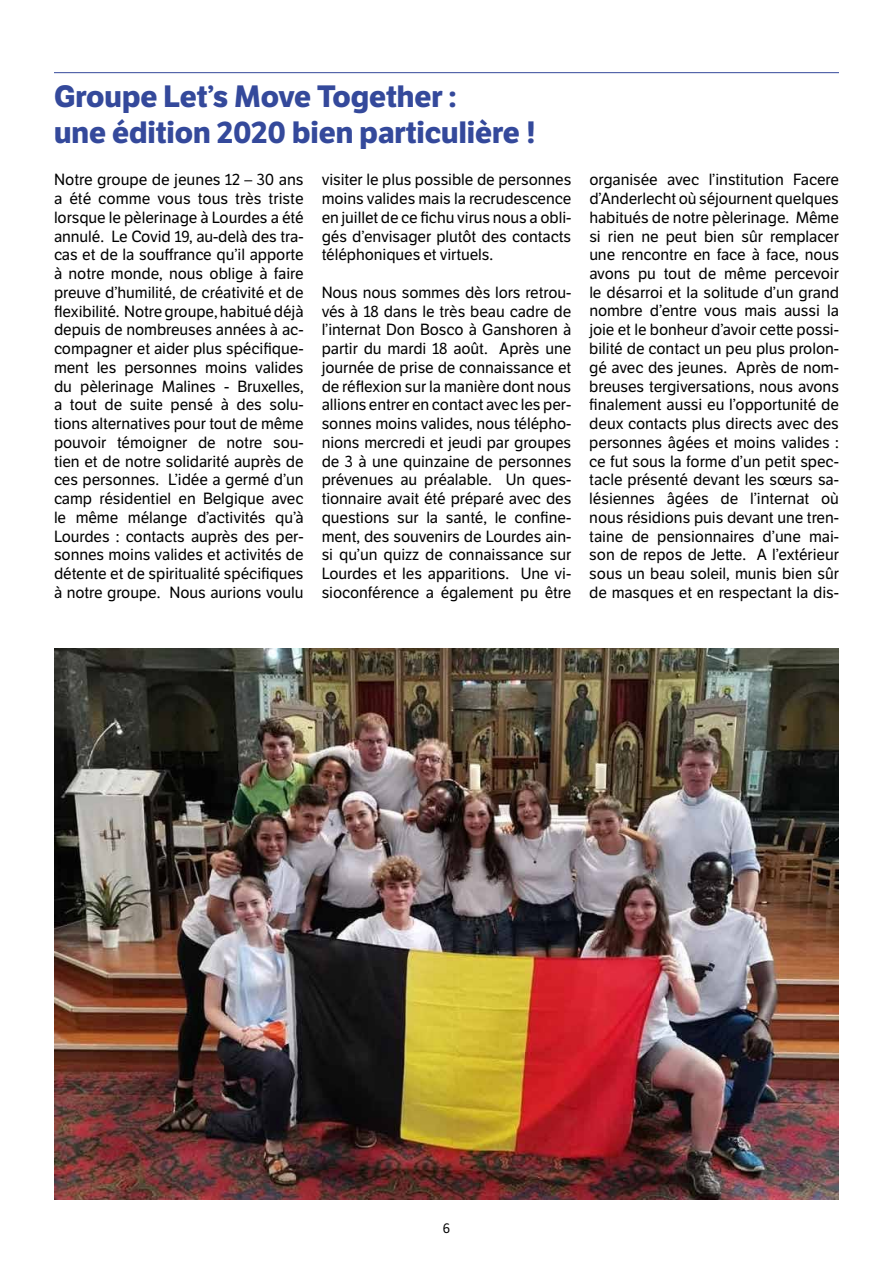
<style>
.page{position:relative;width:893px;height:1263px;background:#fff}
.page>*{position:absolute;margin:0;border:0;box-sizing:border-box;transform-origin:0 0}
.t1{font:700 30px/36px "LFT Etica";color:#34499b}
.t2{font:15.75px/18.8px "LFT Etica";letter-spacing:-.005em;color:#000;text-align:justify}
.t3{font:13.5px "LFT Etica";color:#000}
</style>
<div class="page">
<hr style="left:54px;top:72px;width:785px;height:1px;background:#34499b">
<img style="left:54px;top:648px;width:785px;height:551px">
<h1 class="t1" style="left:54px;top:79px;width:483px">Groupe Let’s Move Together :<br>une édition 2020 bien particulière !</h1>
<p class="t2" style="left:54px;top:171px;width:251px">Notre groupe de jeunes 12 – 30 ans a été comme vous tous très triste lorsque le pèlerinage à Lourdes a été annulé. Le Covid 19, au-delà des tra&shy;cas et de la souffrance qu’il apporte à notre monde, nous oblige à faire preuve d’humilité, de créativité et de flexibilité. Notre groupe, habitué déjà depuis de nombreuses années à ac&shy;compagner et aider plus spécifique&shy;ment les personnes moins valides du pèlerinage Malines - Bruxelles, a tout de suite pensé à des solu&shy;tions alternatives pour tout de même pouvoir témoigner de notre sou&shy;tien et de notre solidarité auprès de ces personnes. L’idée a germé d’un camp résidentiel en Belgique avec le même mélange d’activités qu’à Lourdes : contacts auprès des per&shy;sonnes moins valides et activités de détente et de spiritualité spécifiques à notre groupe. Nous aurions voulu</p>
<p class="t2" style="left:322px;top:171px;width:251px">visiter le plus possible de personnes moins valides mais la recrudescence en juillet de ce fichu virus nous a obli&shy;gés d’envisager plutôt des contacts téléphoniques et virtuels.</p>
<p class="t2" style="left:322px;top:283px;width:251px">Nous nous sommes dès lors retrou&shy;vés à 18 dans le très beau cadre de l’internat Don Bosco à Ganshoren à partir du mardi 18 août. Après une journée de prise de connaissance et de réflexion sur la manière dont nous allions entrer en contact avec les per&shy;sonnes moins valides, nous télépho&shy;nions mercredi et jeudi par groupes de 3 à une quinzaine de personnes prévenues au préalable. Un ques&shy;tionnaire avait été préparé avec des questions sur la santé, le confine&shy;ment, des souvenirs de Lourdes ain&shy;si qu’un quizz de connaissance sur Lourdes et les apparitions. Une vi&shy;sioconférence a également pu être</p>
<p class="t2" style="left:589px;top:171px;width:251px">organisée avec l’institution Facere d’Anderlecht où séjournent quelques habitués de notre pèlerinage. Même si rien ne peut bien sûr remplacer une rencontre en face à face, nous avons pu tout de même percevoir le désarroi et la solitude d’un grand nombre d’entre vous mais aussi la joie et le bonheur d’avoir cette possi&shy;bilité de contact un peu plus prolon&shy;gé avec des jeunes. Après de nom&shy;breuses tergiversations, nous avons finalement aussi eu l’opportunité de deux contacts plus directs avec des personnes âgées et moins valides : ce fut sous la forme d’un petit spec&shy;tacle présenté devant les sœurs sa&shy;lésiennes âgées de l’internat où nous résidions puis devant une tren&shy;taine de pensionnaires d’une mai&shy;son de repos de Jette. A l’extérieur sous un beau soleil, munis bien sûr de masques et en respectant la dis-</p>
<p class="t3" style="left:443px;top:1220px;width:9px">6</p>
</div>
